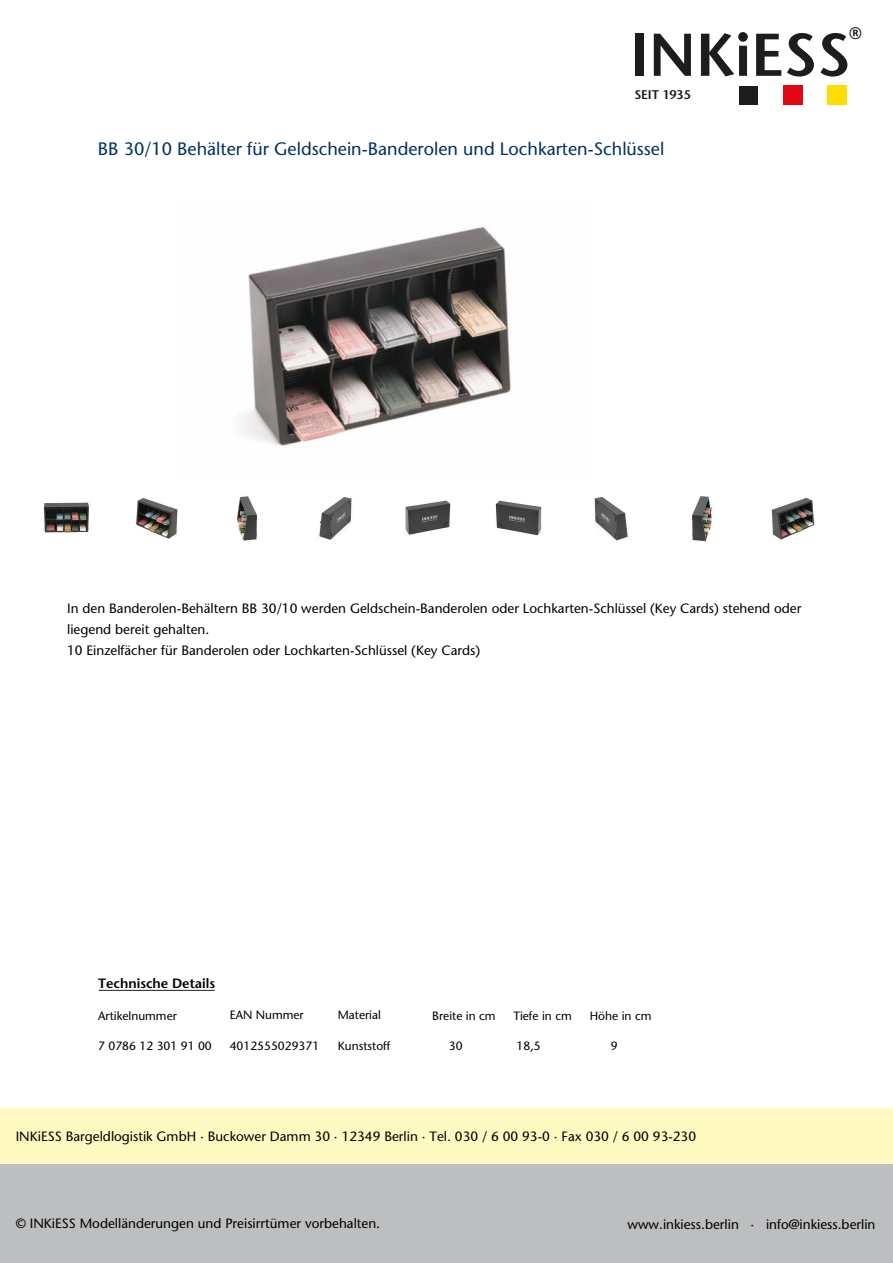
<style>
.page{position:relative;width:893px;height:1263px;background:#fff}
.page>*{position:absolute;margin:0;border:0;box-sizing:border-box;transform-origin:0 0}
.t1{font:600 60.15px "Stone Sans Std";color:#1d1d1b}
.t2{font:500 18px "Stone Sans Std";color:#036}
.t3{font:600 16.65px "Stone Sans Std";color:#1d1d1b}
.t4{font:500 13.5px/21px "Stone Sans Std";color:#000}
.t5{font:600 13.5px "Stone Sans Std";color:#000}
.t6{font:600 12.6px "Stone Sans Std";letter-spacing:-.01em;color:#1d1d1b}
.t7{font:500 12px "Stone Sans Std";color:#000}
</style>
<div class="page">
<hr style="left:99px;top:990px;width:116px;height:1px;background:#000">
<div style="left:0;top:1163px;width:893px;height:100px;background:#bcbec0"></div>
<div style="left:0;top:1108px;width:893px;height:55px;background:#fffac2"></div>
<div style="left:827px;top:85px;width:19px;height:20px;background:#fd0"></div>
<div style="left:739px;top:86px;width:19px;height:19px;background:#1d1d1b"></div>
<div style="left:783px;top:85px;width:19px;height:20px;background:#e30613"></div>
<img style="left:241px;top:227px;width:270px;height:219px">
<img style="left:43px;top:502px;width:47px;height:31px">
<img style="left:136px;top:498px;width:42px;height:41px">
<img style="left:237px;top:496px;width:21px;height:45px">
<img style="left:319px;top:497px;width:33px;height:43px">
<img style="left:405px;top:500px;width:46px;height:35px">
<img style="left:495px;top:500px;width:47px;height:36px">
<img style="left:594px;top:497px;width:34px;height:44px">
<img style="left:692px;top:496px;width:21px;height:46px">
<img style="left:771px;top:497px;width:44px;height:43px">
<h1 class="t1" style="left:630px;top:19px;width:222px">INKiESS</h1>
<p class="t3" style="left:849px;top:23px;width:14px">®</p>
<p class="t6" style="left:634px;top:87px;width:58px">SEIT 1935</p>
<h2 class="t2" style="left:98px;top:138px;width:568px">BB 30/10 Behälter für Geldschein-Banderolen und Lochkarten-Schlüssel</h2>
<p class="t4" style="left:67px;top:598px;width:736px">In den Banderolen-Behältern BB 30/10 werden Geldschein-Banderolen oder Lochkarten-Schlüssel (Key Cards) stehend oder liegend bereit gehalten.<br>10 Einzelfächer für Banderolen oder Lochkarten-Schlüssel (Key Cards)</p>
<p class="t5" style="left:98px;top:975px;width:119px">Technische Details</p>
<p class="t7" style="left:98px;top:1008px;width:80px">Artikelnummer</p>
<p class="t7" style="left:98px;top:1039px;width:115px">7 0786 12 301 91 00</p>
<p class="t7" style="left:449px;top:1039px;width:15px">30</p>
<p class="t7" style="left:517px;top:1039px;width:26px">18,5</p>
<p class="t7" style="left:611px;top:1039px;width:8px">9</p>
<p class="t7" style="left:230px;top:1008px;width:76px">EAN Nummer</p>
<p class="t7" style="left:338px;top:1008px;width:45px">Material</p>
<p class="t7" style="left:230px;top:1038px;width:91px">4012555029371</p>
<p class="t7" style="left:338px;top:1038px;width:54px">Kunststoff</p>
<p class="t7" style="left:432px;top:1008px;width:65px">Breite in cm</p>
<p class="t7" style="left:513px;top:1008px;width:60px">Tiefe in cm</p>
<p class="t7" style="left:590px;top:1008px;width:63px">Höhe in cm</p>
<p class="t4" style="left:16px;top:1126px;width:682px">INKiESS Bargeldlogistik GmbH · Buckower Damm 30 · 12349 Berlin · Tel. 030 / 6 00 93-0 · Fax 030 / 6 00 93-230</p>
<p class="t4" style="left:16px;top:1212px;width:366px">© INKiESS Modelländerungen und Preisirrtümer vorbehalten.</p>
<p class="t4" style="left:628px;top:1214px;width:249px">www.inkiess.berlin · info@inkiess.berlin</p>
</div>
